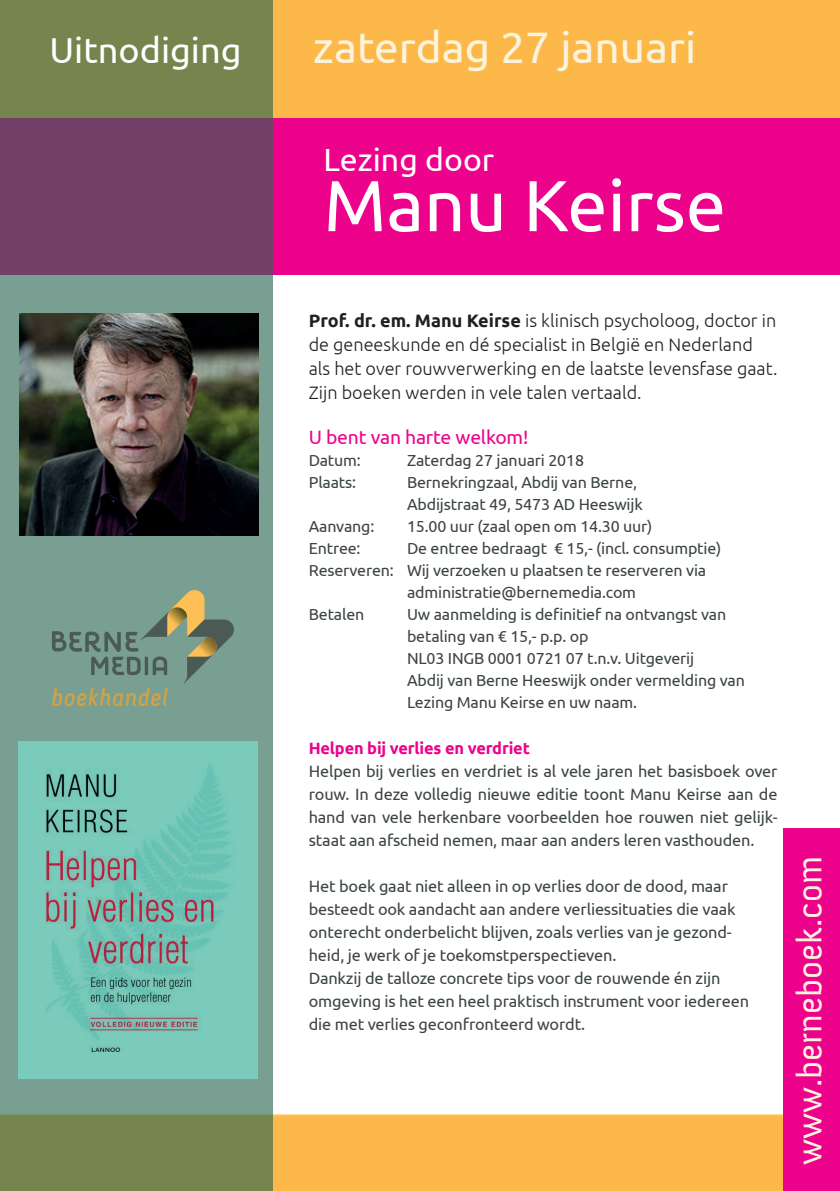
<style>
.page{position:relative;width:840px;height:1191px;background:#fff}
.page>*{position:absolute;margin:0;border:0;box-sizing:border-box;transform-origin:0 0}
.t1{font:72px "Ubuntu";color:#fff}
.t2{font:44px "Ubuntu";color:#fdf3dd}
.t3{font:36px "Ubuntu";color:#fff}
.t4{font:35.6px "Anivers";color:#fdf3dd}
.t5{font:32px "Ubuntu";color:#fff}
.t6{font:19.4px "Ubuntu";letter-spacing:-.01em;color:#ed028c}
.t7{font:300 18px/24px "Ubuntu";color:#231f20}
.t8{font:16.4px/23px "Ubuntu";letter-spacing:-.01em;color:#3c4542;text-align:justify}
.t9{font:700 16.4px "Ubuntu";letter-spacing:-.01em;color:#ed028c}
.t10{font:16px/22px "Ubuntu";letter-spacing:-.01em;color:#3c4542}
.s1{font-weight:700}
</style>
<div class="page">
<div style="left:0;top:0;width:839px;height:274px;background:#ed028c"></div>
<div style="left:273px;top:1114px;width:510px;height:77px;background:#fcb949"></div>
<div style="left:0;top:0;width:839px;height:117px;background:#fcb949"></div>
<div style="left:783px;top:828px;width:56px;height:363px;background:#ed028c"></div>
<svg style="left:0;top:0;width:273px;height:1191px;background:#757e70"></svg>
<svg style="left:52px;top:590px;width:182px;height:116px;background:#7c9681"></svg>
<img style="left:20px;top:313px;width:239px;height:222px">
<img style="left:18px;top:741px;width:239px;height:337px">
<h3 class="t3" style="left:49px;top:28px;width:193px">Uitnodiging</h3>
<h2 class="t2" style="left:313px;top:20px;width:384px">zaterdag 27 januari</h2>
<h3 class="t5" style="left:323px;top:140px;width:172px">Lezing door</h3>
<h1 class="t1" style="left:323px;top:162px;width:403px">Manu Keirse</h1>
<p class="t7" style="left:308px;top:308px;width:470px"><span class="s1">Prof. dr. em. Manu Keirse</span> is klinisch psycholoog, doctor in de geneeskunde en dé specialist in België en Nederland als het over rouwverwerking en de laatste levensfase gaat.<br>Zijn boeken werden in vele talen vertaald.</p>
<p class="t6" style="left:308px;top:425px;width:221px">U bent van harte welkom!</p>
<p class="t10" style="left:308px;top:448px;width:54px">Datum:</p>
<p class="t10" style="left:407px;top:448px;width:178px">Zaterdag 27 januari 2018</p>
<p class="t10" style="left:308px;top:470px;width:49px">Plaats:</p>
<p class="t10" style="left:407px;top:470px;width:237px">Bernekringzaal, Abdij van Berne,<br>Abdijstraat 49, 5473 AD Heeswijk</p>
<p class="t10" style="left:308px;top:514px;width:67px">Aanvang:</p>
<p class="t10" style="left:407px;top:514px;width:247px">15.00 uur (zaal open om 14.30 uur)</p>
<p class="t10" style="left:308px;top:536px;width:53px">Entree:</p>
<p class="t10" style="left:407px;top:536px;width:316px">De entree bedraagt € 15,- (incl. consumptie)</p>
<p class="t10" style="left:308px;top:558px;width:399px">Reserveren: Wij verzoeken u plaatsen te reserveren via</p>
<p class="t10" style="left:407px;top:580px;width:230px">administratie@bernemedia.com</p>
<p class="t10" style="left:308px;top:602px;width:57px">Betalen</p>
<p class="t10" style="left:407px;top:602px;width:339px">Uw aanmelding is definitief na ontvangst van betaling van € 15,- p.p. op<br>NL03 INGB 0001 0721 07 t.n.v. Uitgeverij<br>Abdij van Berne Heeswijk onder vermelding van Lezing Manu Keirse en uw naam.</p>
<p class="t9" style="left:308px;top:738px;width:222px">Helpen bij verlies en verdriet</p>
<p class="t8" style="left:308px;top:759px;width:470px">Helpen bij verlies en verdriet is al vele jaren het basisboek over rouw. In deze volledig nieuwe editie toont Manu Keirse aan de hand van vele herkenbare voorbeelden hoe rouwen niet gelijk&shy;staat aan afscheid nemen, maar aan anders leren vasthouden.</p>
<p class="t8" style="left:308px;top:874px;width:441px;text-align:left">Het boek gaat niet alleen in op verlies door de dood, maar besteedt ook aandacht aan andere verliessituaties die vaak onterecht onderbelicht blijven, zoals verlies van je gezond&shy;heid, je werk of je toekomstperspectieven.<br>Dankzij de talloze concrete tips voor de rouwende én zijn omgeving is het een heel praktisch instrument voor iedereen die met verlies geconfronteerd wordt.</p>
<h3 class="t4" style="left:789px;top:1164px;width:310px;rotate:-90deg">www.berneboek.com</h3>
</div>
